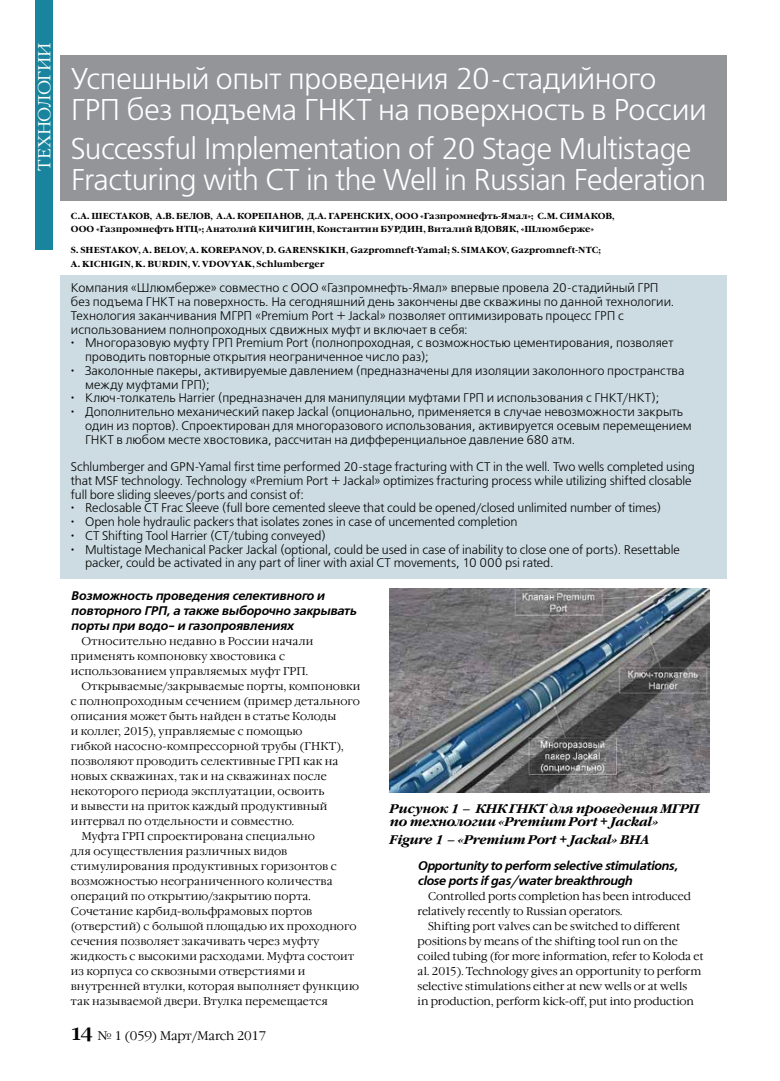
<style>
.page{position:relative;width:780px;height:1081px;background:#fff}
.page>*{position:absolute;margin:0;border:0;box-sizing:border-box;transform-origin:0 0}
.t1{font:30px/31.2px "Free Set Light C";letter-spacing:-.02em;color:#fff}
.t2{font:300 17.5px "Garamond C";color:#fff}
.t3{font:12.5px "Free Set Light C";letter-spacing:-.005em;color:#000}
.t4{font:italic 12.5px/15px "Free Set Demi Bold C";letter-spacing:-.02em;color:#000}
.t5{font:italic 700 12.5px/13.8px "Garamond C";letter-spacing:.005em;color:#000}
.t6{font:300 12.5px "Garamond C";letter-spacing:-.02em;color:#000}
.t7{font:300 11.25px/15px "Garamond C";letter-spacing:.005em;color:#000}
.t8{font:300 11.25px "Garamond C";letter-spacing:.025em;color:#000}
.t9{font:700 8.75px/13.8px "Garamond C";letter-spacing:.015em;color:#000}
.s1{font-family:"Garamond C";font-weight:300}
.s2{font-weight:700;font-size:17.5px}
</style>
<div class="page">
<div style="left:60px;top:56px;width:666px;height:145px;background:#939598"></div>
<div style="left:60px;top:275px;width:666px;height:304px;background:#cddce3"></div>
<img style="left:390px;top:588px;width:319px;height:204px">
<div style="left:35px;top:0;width:18px;height:249px;background:#18849d"></div>
<h2 class="t2" style="left:35px;top:171px;width:128px;rotate:-90deg">технологии</h2>
<h1 class="t1" style="left:71px;top:64px;width:637px">Успешный опыт проведения 20-стадийного<br>ГРП без подъема ГНКТ на поверхность в России</h1>
<h1 class="t1" style="left:71px;top:134px;width:636px">Successful Implementation of 20 Stage Multistage<br>Fracturing with CT in the Well in Russian Federation</h1>
<p class="t9" style="left:71px;top:209px;width:53px">С.А. ШЕСТАКОВ</p>
<p class="t9" style="left:150px;top:209px;width:41px">, А.В. БЕЛОВ</p>
<p class="t9" style="left:210px;top:209px;width:35px">, А.А. КОРЕ</p>
<p class="t9" style="left:264px;top:209px;width:77px">ПАНОВ , Д.А. ГАРЕ</p>
<p class="t9" style="left:353px;top:209px;width:51px">НСКИХ, ООО</p>
<p class="t9" style="left:420px;top:209px;width:172px">«Газпромнефть-Ямал»; С.М. СИМАКОВ</p>
<p class="t9" style="left:612px;top:209px;width:4px">,</p>
<p class="t9" style="left:71px;top:223px;width:9px">ООО</p>
<p class="t9" style="left:96px;top:223px;width:386px">«Газпромнефть НТЦ»; Анатолий КИЧИГИН, Константин БУРДИН, Виталий ВДОВ</p>
<p class="t9" style="left:502px;top:223px;width:94px">ЯК, «Шлюмберже»</p>
<p class="t9" style="left:71px;top:244px;width:531px">S. SHESTAKOV, A. BELOV, A. KOREPANOV, D. GARENSKIKH, Gazpromneft-Yamal; S. SIMAKOV, Gazpromneft-NTC;<br>A. KICHIGIN, K. BURDI</p>
<p class="t9" style="left:180px;top:257px;width:145px">N, V. VDOVYAK, Schlumberger</p>
<p class="t3" style="left:71px;top:281px;width:589px">Компания «Шлюмберже» совместно с ООО «Газпромнефть-Ямал» впервые провела 20-стадийный ГРП</p>
<p class="t3" style="left:71px;top:295px;width:605px">без подъема ГНКТ на поверхность. На сегодняшний день закончены две скважины по данной технологии.</p>
<p class="t3" style="left:71px;top:309px;width:554px">Технология заканчивания МГРП «Premium Port + Jackal» позволяет оптимизировать процесс ГРП с</p>
<p class="t3" style="left:71px;top:323px;width:398px">использованием полнопроходных сдвижных муфт и включает в себя:</p>
<p class="t3" style="left:71px;top:336px;width:604px"><span class="s1">·</span> Многоразовую муфту ГРП Premium Port (полнопроходная, с возможностью цементирования, позволяет</p>
<p class="t3" style="left:85px;top:350px;width:345px">проводить повторные открытия неограниченное число раз);</p>
<p class="t3" style="left:71px;top:364px;width:615px"><span class="s1">·</span> Заколонные пакеры, активируемые давлением (предназначены для изоляции заколонного пространства</p>
<p class="t3" style="left:85px;top:378px;width:126px">между муфтами ГРП);</p>
<p class="t3" style="left:71px;top:391px;width:590px"><span class="s1">·</span> Ключ-толкатель Harrier (предназначен для манипуляции муфтами ГРП и использования с ГНКТ/НКТ);</p>
<p class="t3" style="left:71px;top:405px;width:613px"><span class="s1">·</span> Дополнительно механический пакер Jackal (опционально, применяется в случае невозможности закрыть</p>
<p class="t3" style="left:85px;top:419px;width:608px">один из портов). Спроектирован для многоразового использования, активируется осевым перемещением</p>
<p class="t3" style="left:85px;top:433px;width:491px">ГНКТ в любом месте хвостовика, рассчитан на дифференциальное давление 680 атм.</p>
<p class="t3" style="left:71px;top:460px;width:625px">Schlumberger and GPN-Yamal first time performed 20-stage fracturing with CT in the well. Two wells completed using</p>
<p class="t3" style="left:71px;top:474px;width:622px">that MSF technology. Technology «Premium Port + Jackal» optimizes fracturing process while utilizing shifted closable</p>
<p class="t3" style="left:71px;top:488px;width:234px">full bore sliding sleeves/ports and consist of:</p>
<p class="t3" style="left:71px;top:501px;width:592px"><span class="s1">·</span> Reclosable CT Frac Sleeve (full bore cemented sleeve that could be opened/closed unlimited number of times)</p>
<p class="t3" style="left:71px;top:515px;width:448px"><span class="s1">·</span> Open hole hydraulic packers that isolates zones in case of uncemented completion</p>
<p class="t3" style="left:71px;top:529px;width:257px"><span class="s1">·</span> CT Shifting Tool Harrier (CT/tubing conveyed)</p>
<p class="t3" style="left:71px;top:543px;width:610px"><span class="s1">·</span> Multistage Mechanical Packer Jackal (optional, could be used in case of inability to close one of ports). Resettable</p>
<p class="t3" style="left:85px;top:556px;width:470px">packer, could be activated in any part of liner with axial CT movements, 10 000 psi rated.</p>
<p class="t4" style="left:71px;top:589px;width:287px">Возможность проведения селективного и повторного ГРП, а также выборочно закрывать порты при водо- и газопроявлениях</p>
<p class="t7" style="left:81px;top:634px;width:233px">Относительно недавно в России начали</p>
<p class="t7" style="left:71px;top:649px;width:215px">применять компоновку хвостовика с</p>
<p class="t7" style="left:71px;top:664px;width:238px">использованием управляемых муфт ГРП.</p>
<p class="t7" style="left:81px;top:679px;width:280px">Открываемые/закрываемые порты, компоновки</p>
<p class="t7" style="left:71px;top:694px;width:291px">с полнопроходным сечением (пример детального</p>
<p class="t7" style="left:71px;top:709px;width:267px">описания может быть найден в статье Колоды</p>
<p class="t7" style="left:71px;top:724px;width:233px">и коллег, 2015), управляемые с помощью</p>
<p class="t7" style="left:71px;top:739px;width:274px">гибкой насосно-компрессорной трубы (ГНКТ),</p>
<p class="t7" style="left:71px;top:754px;width:269px">позволяют проводить селективные ГРП как на</p>
<p class="t7" style="left:71px;top:769px;width:257px">новых скважинах, так и на скважинах после</p>
<p class="t7" style="left:71px;top:784px;width:255px">некоторого периода эксплуатации, освоить</p>
<p class="t7" style="left:71px;top:799px;width:258px">и вывести на приток каждый продуктивный</p>
<p class="t7" style="left:71px;top:814px;width:224px">интервал по отдельности и совместно.</p>
<p class="t7" style="left:81px;top:829px;width:235px">Муфта ГРП спроектирована специально</p>
<p class="t8" style="left:71px;top:845px;width:218px">для осуществления различных видов</p>
<p class="t7" style="left:71px;top:859px;width:267px">стимулирования продуктивных горизонтов с</p>
<p class="t7" style="left:71px;top:874px;width:263px">возможностью неограниченного количества</p>
<p class="t7" style="left:71px;top:889px;width:241px">операций по открытию/закрытию порта.</p>
<p class="t7" style="left:71px;top:904px;width:243px">Сочетание карбид-вольфрамовых портов</p>
<p class="t7" style="left:71px;top:919px;width:287px">(отверстий) с большой площадью их проходного</p>
<p class="t7" style="left:71px;top:934px;width:250px">сечения позволяет закачивать через муфту</p>
<p class="t7" style="left:71px;top:949px;width:284px">жидкость с высокими расходами. Муфта состоит</p>
<p class="t7" style="left:71px;top:964px;width:236px">из корпуса со сквозными отверстиями и</p>
<p class="t7" style="left:71px;top:979px;width:289px">внутренней втулки, которая выполняет функцию</p>
<p class="t7" style="left:71px;top:994px;width:258px">так называемой двери. Втулка перемещается</p>
<p class="t5" style="left:390px;top:802px;width:311px">Рисунок 1 – КНК ГНКТ для проведения МГРП по технологии «Premium Port + Jackal»</p>
<p class="t5" style="left:390px;top:833px;width:260px">Figure 1 – «Premium Port + Jackal» BHA</p>
<p class="t4" style="left:417px;top:859px;width:261px">Opportunity to perform selective stimulations, close ports if gas/water breakthrough</p>
<p class="t7" style="left:417px;top:889px;width:275px;text-indent:11px">Controlled ports completion has been introduced relatively recently to Russian operators.</p>
<p class="t7" style="left:417px;top:919px;width:287px;text-indent:11px">Shifting port valves can be switched to different positions by means of the shifting tool run on the coiled tubing (for more information, refer to Koloda et al. 2015). Technology gives an opportunity to perform selective stimulations either at new wells or at wells<br>in production, perform kick-off, put into production</p>
<p class="t6" style="left:71px;top:1029px;width:197px"><span class="s2">14</span> № 1 (059) Март/March 2017</p>
</div>
